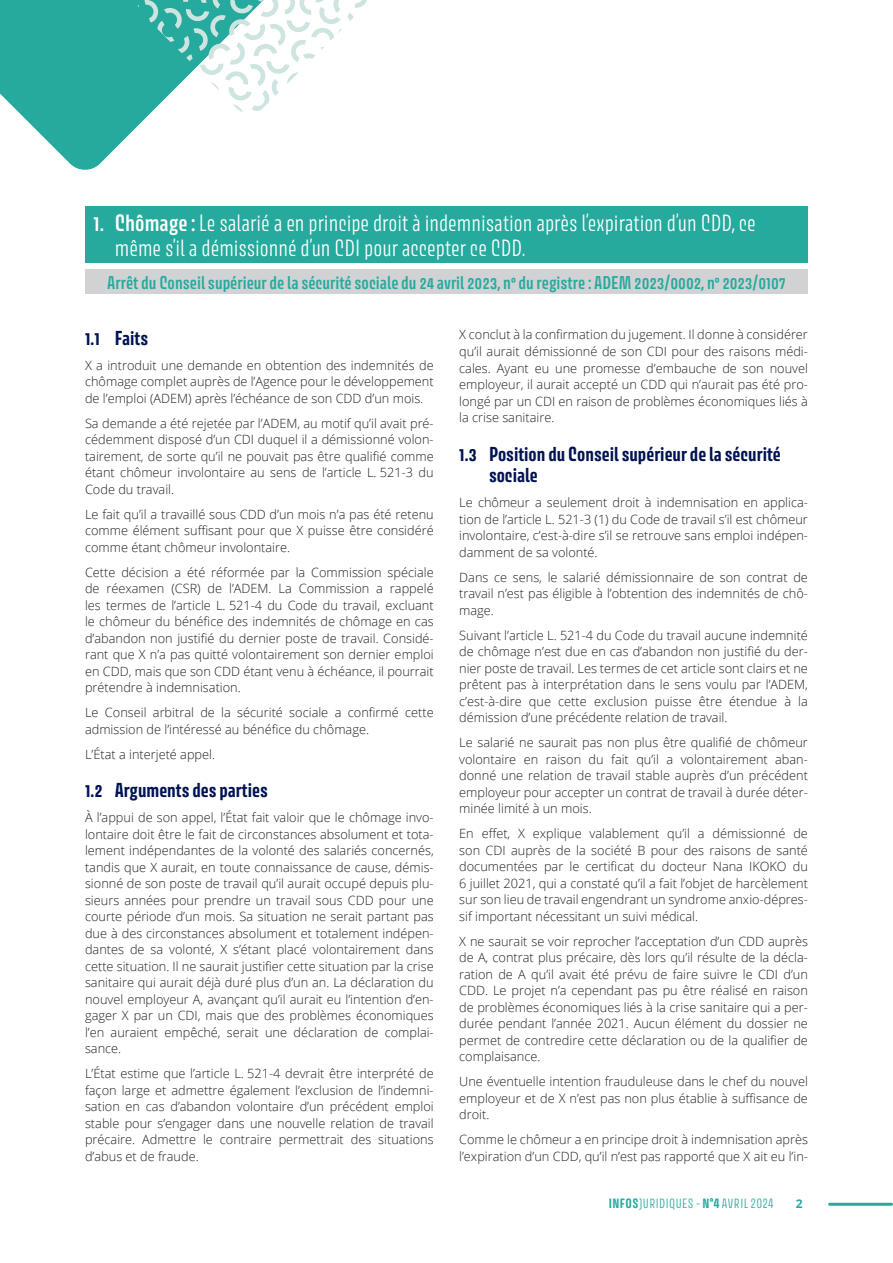
<style>
.page{position:relative;width:893px;height:1263px;background:#fff}
.page>*{position:absolute;margin:0;border:0;box-sizing:border-box;transform-origin:0 0}
.t1{font:300 21px/25.2px "Avory I Latn";color:#fff}
.t2{font:700 18px/21.6px "Avory I Latn";color:#001352}
.Titre_ARRET{font:600 16.5px "Avory I Latn";color:#25aa9d}
.Texte_courant{font:300 12.75px/16.5px "Open Sans";color:#231f20;text-align:justify}
.t3{font:300 12px "Avory I Latn";letter-spacing:.035em;color:#25aa9d}
.t4{font:700 12px "Open Sans";color:#25aa9d}
.s1{font-weight:600}
.s2{font-weight:700}
</style>
<div class="page">
<svg style="left:0;top:0;width:149px;height:170px;fill:#25aa9d"></svg>
<hr style="left:830px;top:1203px;width:61px;height:3px;background:#25aa9d">
<svg style="left:135px;top:0;width:232px;height:115px"></svg>
<div style="left:85px;top:206px;width:723px;height:56px;background:#25aa9d"></div>
<div style="left:85px;top:269px;width:723px;height:25px;background:#d1d2d4"></div>
<p class="t1" style="left:115px;top:211px;width:643px;text-indent:-21px"><span class="s1">1. Chômage :</span> Le salarié a en principe droit à indemnisation après l’expiration d’un CDD, ce même s’il a démissionné d’un CDI pour accepter ce CDD.</p>
<p class="Titre_ARRET" style="left:107px;top:272px;width:680px">Arrêt du Conseil supérieur de la sécurité sociale du 24 avril 2023, n° du registre : ADEM 2023/0002, n° 2023/0107</p>
<p class="t2" style="left:85px;top:327px;width:65px">1.1 Faits</p>
<p class="Texte_courant" style="left:85px;top:356px;width:350px">X a introduit une demande en obtention des indemnités de chômage complet auprès de l’Agence pour le développement de l’emploi (ADEM) après l’échéance de son CDD d’un mois.</p>
<p class="Texte_courant" style="left:85px;top:414px;width:350px">Sa demande a été rejetée par l’ADEM, au motif qu’il avait pré&shy;cédemment disposé d’un CDI duquel il a démissionné volon&shy;tairement, de sorte qu’il ne pouvait pas être qualifié comme étant chômeur involontaire au sens de l’article L. 521-3 du Code du travail.</p>
<p class="Texte_courant" style="left:85px;top:505px;width:350px">Le fait qu’il a travaillé sous CDD d’un mois n’a pas été retenu comme élément suffisant pour que X puisse être considéré comme étant chômeur involontaire.</p>
<p class="Texte_courant" style="left:85px;top:563px;width:350px">Cette décision a été réformée par la Commission spéciale de réexamen (CSR) de l’ADEM. La Commission a rappelé les termes de l’article L. 521-4 du Code du travail, excluant le chômeur du bénéfice des indemnités de chômage en cas d’abandon non justifié du dernier poste de travail. Considé&shy;rant que X n’a pas quitté volontairement son dernier emploi en CDD, mais que son CDD étant venu à échéance, il pourrait prétendre à indemnisation.</p>
<p class="Texte_courant" style="left:85px;top:704px;width:350px">Le Conseil arbitral de la sécurité sociale a confirmé cette admission de l’intéressé au bénéfice du chômage.</p>
<p class="Texte_courant" style="left:85px;top:745px;width:132px">L’État a interjeté appel.</p>
<p class="t2" style="left:85px;top:779px;width:184px">1.2 Arguments des parties</p>
<p class="Texte_courant" style="left:85px;top:809px;width:350px">À l’appui de son appel, l’État fait valoir que le chômage invo&shy;lontaire doit être le fait de circonstances absolument et tota&shy;lement indépendantes de la volonté des salariés concernés, tandis que X aurait, en toute connaissance de cause, démis&shy;sionné de son poste de travail qu’il aurait occupé depuis plu&shy;sieurs années pour prendre un travail sous CDD pour une courte période d’un mois. Sa situation ne serait partant pas due à des circonstances absolument et totalement indépen&shy;dantes de sa volonté, X s’étant placé volontairement dans cette situation. Il ne saurait justifier cette situation par la crise sanitaire qui aurait déjà duré plus d’un an. La déclaration du nouvel employeur A, avançant qu’il aurait eu l’intention d’en&shy;gager X par un CDI, mais que des problèmes économiques l’en auraient empêché, serait une déclaration de complai&shy;sance.</p>
<p class="Texte_courant" style="left:85px;top:1065px;width:350px">L’État estime que l’article L. 521-4 devrait être interprété de façon large et admettre également l’exclusion de l’indemni&shy;sation en cas d’abandon volontaire d’un précédent emploi stable pour s’engager dans une nouvelle relation de travail précaire. Admettre le contraire permettrait des situations d’abus et de fraude.</p>
<p class="Texte_courant" style="left:459px;top:326px;width:350px">X conclut à la confirmation du jugement. Il donne à considérer qu’il aurait démissionné de son CDI pour des raisons médi&shy;cales. Ayant eu une promesse d’embauche de son nouvel employeur, il aurait accepté un CDD qui n’aurait pas été pro&shy;longé par un CDI en raison de problèmes économiques liés à la crise sanitaire.</p>
<p class="t2" style="left:489px;top:443px;width:293px;text-indent:-30px">1.3 Position du Conseil supérieur de la sécurité sociale</p>
<p class="Texte_courant" style="left:459px;top:494px;width:350px">Le chômeur a seulement droit à indemnisation en applica&shy;tion de l’article L. 521-3 (1) du Code de travail s’il est chômeur involontaire, c’est-à-dire s’il se retrouve sans emploi indépen&shy;damment de sa volonté.</p>
<p class="Texte_courant" style="left:459px;top:568px;width:350px">Dans ce sens, le salarié démissionnaire de son contrat de travail n’est pas éligible à l’obtention des indemnités de chô&shy;mage.</p>
<p class="Texte_courant" style="left:459px;top:626px;width:350px">Suivant l’article L. 521-4 du Code du travail aucune indemnité de chômage n’est due en cas d’abandon non justifié du der&shy;nier poste de travail. Les termes de cet article sont clairs et ne prêtent pas à interprétation dans le sens voulu par l’ADEM, c’est-à-dire que cette exclusion puisse être étendue à la démission d’une précédente relation de travail.</p>
<p class="Texte_courant" style="left:459px;top:734px;width:350px">Le salarié ne saurait pas non plus être qualifié de chômeur volontaire en raison du fait qu’il a volontairement aban&shy;donné une relation de travail stable auprès d’un précédent employeur pour accepter un contrat de travail à durée déter&shy;minée limité à un mois.</p>
<p class="Texte_courant" style="left:459px;top:825px;width:350px">En effet, X explique valablement qu’il a démissionné de son CDI auprès de la société B pour des raisons de santé documentées par le certificat du docteur Nana IKOKO du 6 juillet 2021, qui a constaté qu’il a fait l’objet de harcèlement sur son lieu de travail engendrant un syndrome anxio-dépres&shy;sif important nécessitant un suivi médical.</p>
<p class="Texte_courant" style="left:459px;top:932px;width:350px">X ne saurait se voir reprocher l’acceptation d’un CDD auprès de A, contrat plus précaire, dès lors qu’il résulte de la décla&shy;ration de A qu’il avait été prévu de faire suivre le CDI d’un CDD. Le projet n’a cependant pas pu être réalisé en raison de problèmes économiques liés à la crise sanitaire qui a per&shy;durée pendant l’année 2021. Aucun élément du dossier ne permet de contredire cette déclaration ou de la qualifier de complaisance.</p>
<p class="Texte_courant" style="left:459px;top:1073px;width:350px">Une éventuelle intention frauduleuse dans le chef du nouvel employeur et de X n’est pas non plus établie à suffisance de droit.</p>
<p class="Texte_courant" style="left:459px;top:1131px;width:350px">Comme le chômeur a en principe droit à indemnisation après l’expiration d’un CDD, qu’il n’est pas rapporté que X ait eu l’in-</p>
<p class="t3" style="left:609px;top:1195px;width:166px"><span class="s2">INFOS</span>JURIDIQUES - <span class="s2">N°4</span> AVRIL 2024</p>
<p class="t4" style="left:796px;top:1195px;width:8px">2</p>
</div>
